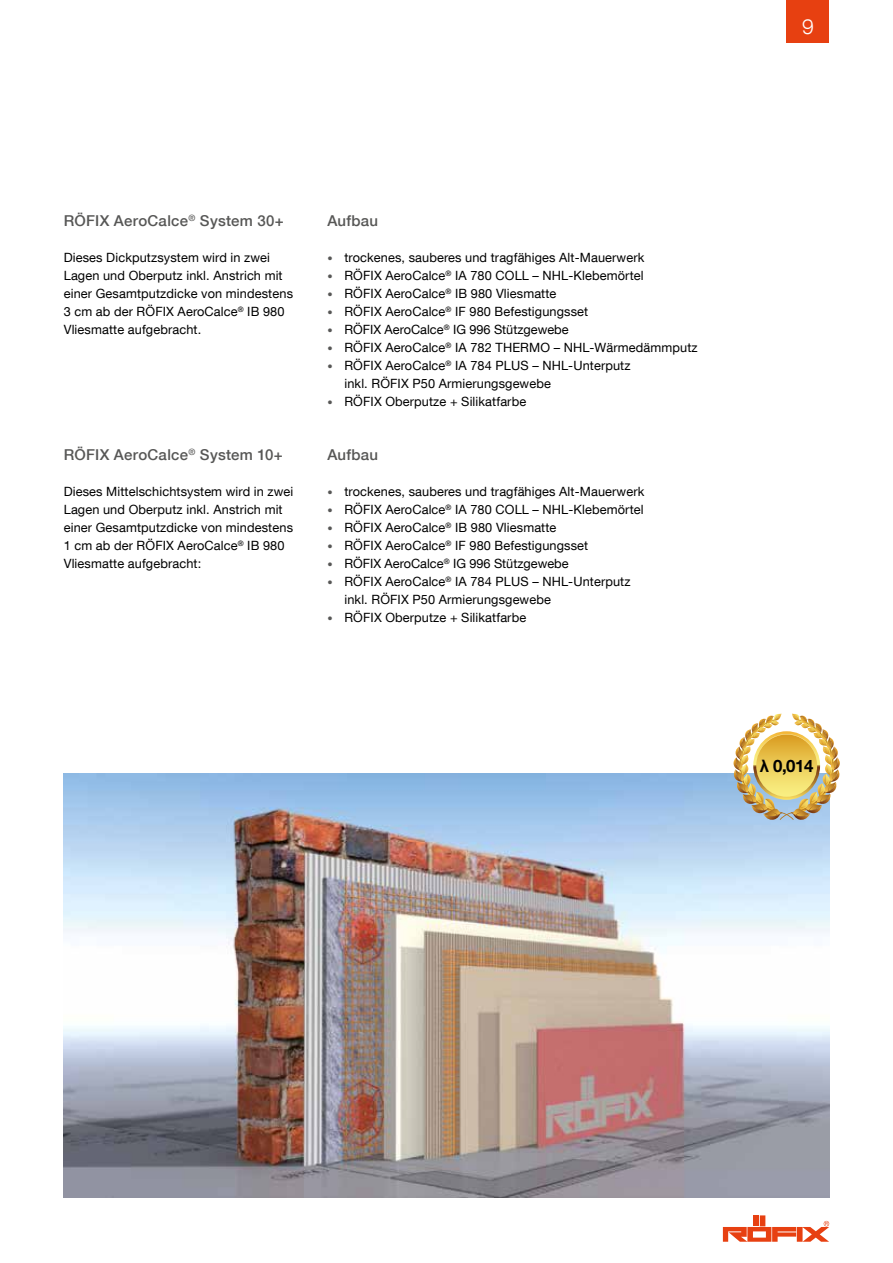
<style>
.page{position:relative;width:893px;height:1263px;background:#fff}
.page>*{position:absolute;margin:0;border:0;box-sizing:border-box;transform-origin:0 0}
.t1{font:300 21px "Helvetica Neue LT Com";color:#fff}
.t2{font:700 17.1px "Helvetica Neue LT Com";color:#000}
.t3{font:500 15px "Helvetica Neue LT Com";letter-spacing:.02em;color:#575756}
.t4{font:12.75px/18px "Helvetica Neue LT Com";letter-spacing:.01em;color:#000}
.s1{font-weight:300;font-size:10.5px;color:#575756}
.s2{font-family:"Arial"}
</style>
<div class="page">
<div style="left:787px;top:0;width:42px;height:43px;background:#e74011"></div>
<div style="left:760px;top:1215px;width:5px;height:11px;background:#e74011"></div>
<div style="left:753px;top:1215px;width:6px;height:11px;background:#e74011"></div>
<svg style="left:723px;top:1221px;width:106px;height:21px"></svg>
<img style="left:64px;top:773px;width:765px;height:425px">
<img style="left:733px;top:713px;width:107px;height:107px">
<h1 class="t1" style="left:802px;top:13px;width:13px">9</h1>
<p class="t3" style="left:64px;top:211px;width:221px">RÖFIX AeroCalce<sup>®</sup> System 30+</p>
<p class="t4" style="left:64px;top:248px;width:231px">Dieses Dickputzsystem wird in zwei Lagen und Oberputz inkl. Anstrich mit einer Gesamtputzdicke von mindestens 3 cm ab der RÖFIX AeroCalce<sup>®</sup> IB 980<br>Vliesmatte aufgebracht.</p>
<p class="t3" style="left:64px;top:445px;width:221px">RÖFIX AeroCalce<sup>®</sup> System 10+</p>
<p class="t4" style="left:64px;top:482px;width:231px">Dieses Mittelschichtsystem wird in zwei Lagen und Oberputz inkl. Anstrich mit einer Gesamtputzdicke von mindestens 1 cm ab der RÖFIX AeroCalce<sup>®</sup> IB 980<br>Vliesmatte aufgebracht:</p>
<p class="t3" style="left:327px;top:211px;width:52px">Aufbau</p>
<p class="t4" style="left:327px;top:248px;width:318px"><span class="s1">•</span> trockenes, sauberes und tragfähiges Alt-Mauerwerk</p>
<p class="t4" style="left:327px;top:266px;width:318px"><span class="s1">•</span> RÖFIX AeroCalce<sup>®</sup> IA 780 COLL – NHL-Klebemörtel</p>
<p class="t4" style="left:327px;top:284px;width:231px"><span class="s1">•</span> RÖFIX AeroCalce<sup>®</sup> IB 980 Vliesmatte</p>
<p class="t4" style="left:327px;top:302px;width:262px"><span class="s1">•</span> RÖFIX AeroCalce<sup>®</sup> IF 980 Befestigungsset</p>
<p class="t4" style="left:327px;top:320px;width:243px"><span class="s1">•</span> RÖFIX AeroCalce<sup>®</sup> IG 996 Stützgewebe</p>
<p class="t4" style="left:327px;top:338px;width:372px"><span class="s1">•</span> RÖFIX AeroCalce<sup>®</sup> IA 782 THERMO – NHL-Wärmedämmputz</p>
<p class="t4" style="left:344px;top:356px;width:288px;text-indent:-17px"><span class="s1">•</span> RÖFIX AeroCalce<sup>®</sup> IA 784 PLUS – NHL-Unterputz inkl. RÖFIX P50 Armierungsgewebe</p>
<p class="t4" style="left:327px;top:392px;width:200px"><span class="s1">•</span> RÖFIX Oberputze + Silikatfarbe</p>
<p class="t3" style="left:327px;top:445px;width:52px">Aufbau</p>
<p class="t4" style="left:327px;top:482px;width:318px"><span class="s1">•</span> trockenes, sauberes und tragfähiges Alt-Mauerwerk</p>
<p class="t4" style="left:327px;top:500px;width:318px"><span class="s1">•</span> RÖFIX AeroCalce<sup>®</sup> IA 780 COLL – NHL-Klebemörtel</p>
<p class="t4" style="left:327px;top:518px;width:231px"><span class="s1">•</span> RÖFIX AeroCalce<sup>®</sup> IB 980 Vliesmatte</p>
<p class="t4" style="left:327px;top:536px;width:262px"><span class="s1">•</span> RÖFIX AeroCalce<sup>®</sup> IF 980 Befestigungsset</p>
<p class="t4" style="left:327px;top:554px;width:243px"><span class="s1">•</span> RÖFIX AeroCalce<sup>®</sup> IG 996 Stützgewebe</p>
<p class="t4" style="left:344px;top:572px;width:288px;text-indent:-17px"><span class="s1">•</span> RÖFIX AeroCalce<sup>®</sup> IA 784 PLUS – NHL-Unterputz inkl. RÖFIX P50 Armierungsgewebe</p>
<p class="t4" style="left:327px;top:608px;width:200px"><span class="s1">•</span> RÖFIX Oberputze + Silikatfarbe</p>
<h2 class="t2" style="left:760px;top:755px;width:55px"><span class="s2">λ</span> 0,014</h2>
</div>
